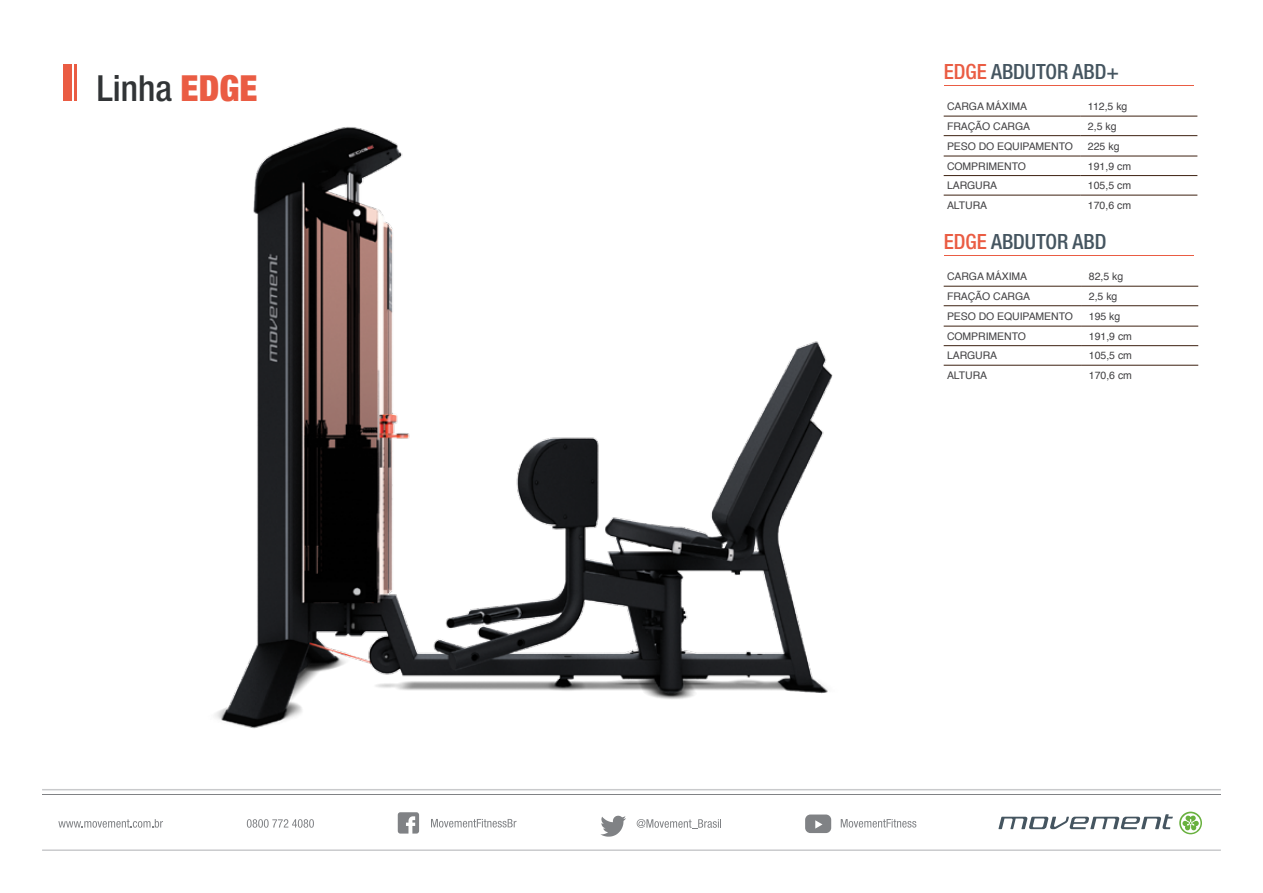
<style>
.page{position:relative;width:1263px;height:893px;background:#fff}
.page>*{position:absolute;margin:0;border:0;box-sizing:border-box;transform-origin:0 0}
.t1{font:500 condensed 36px "Helvetica Neue LT Std";color:#313436}
.t2{font:500 condensed 21px "Helvetica Neue LT Std";color:#455560}
.t3{font:10.5px "Helvetica";letter-spacing:-.005em;color:#414042}
.s1{font-weight:900;color:#ea5c43}
.s2{color:#ea5c43}
</style>
<div class="page">
<svg style="left:398px;top:812px;width:21px;height:22px"></svg>
<svg style="left:431px;top:819px;width:85px;height:8px"></svg>
<svg style="left:600px;top:816px;width:26px;height:21px"></svg>
<svg style="left:637px;top:819px;width:84px;height:10px"></svg>
<svg style="left:58px;top:819px;width:105px;height:9px"></svg>
<svg style="left:247px;top:819px;width:67px;height:9px"></svg>
<svg style="left:841px;top:819px;width:75px;height:9px"></svg>
<svg style="left:805px;top:814px;width:26px;height:19px"></svg>
<svg style="left:998px;top:814px;width:175px;height:15px"></svg>
<svg style="left:1179px;top:812px;width:23px;height:22px"></svg>
<hr style="left:42px;top:794px;width:1179px;height:1px;background:#808285">
<svg style="left:42px;top:789px;width:1179px;height:1px"></svg>
<svg style="left:42px;top:849px;width:1179px;height:2px;background:#d6d6d8"></svg>
<div style="left:64px;top:65px;width:8px;height:36px;background:#ea5c43"></div>
<hr style="left:74px;top:65px;width:3px;height:36px;background:#ea5c43">
<hr style="left:944px;top:116px;width:136px;height:1px;background:#3d2111">
<hr style="left:1080px;top:116px;width:117px;height:1px;background:#3d2111">
<hr style="left:944px;top:135px;width:136px;height:1px;background:#3d2111">
<hr style="left:1080px;top:135px;width:117px;height:1px;background:#3d2111">
<hr style="left:944px;top:156px;width:136px;height:1px;background:#3d2111">
<hr style="left:1080px;top:156px;width:117px;height:1px;background:#3d2111">
<hr style="left:944px;top:175px;width:136px;height:1px;background:#3d2111">
<hr style="left:1080px;top:175px;width:117px;height:1px;background:#3d2111">
<hr style="left:944px;top:195px;width:136px;height:1px;background:#3d2111">
<hr style="left:1080px;top:195px;width:117px;height:1px;background:#3d2111">
<hr style="left:944px;top:85px;width:249px;height:1px;background:#ea5c43">
<hr style="left:944px;top:286px;width:137px;height:1px;background:#3d2111">
<hr style="left:1081px;top:286px;width:117px;height:1px;background:#3d2111">
<hr style="left:944px;top:305px;width:137px;height:1px;background:#3d2111">
<hr style="left:1081px;top:305px;width:117px;height:1px;background:#3d2111">
<hr style="left:944px;top:326px;width:137px;height:1px;background:#3d2111">
<hr style="left:1081px;top:326px;width:117px;height:1px;background:#3d2111">
<hr style="left:944px;top:345px;width:137px;height:1px;background:#3d2111">
<hr style="left:1081px;top:345px;width:117px;height:1px;background:#3d2111">
<hr style="left:944px;top:365px;width:137px;height:1px;background:#3d2111">
<hr style="left:1081px;top:365px;width:117px;height:1px;background:#3d2111">
<hr style="left:944px;top:255px;width:249px;height:1px;background:#ea5c43">
<img style="left:215px;top:127px;width:618px;height:602px">
<h1 class="t1" style="left:97px;top:67px;width:162px">Linha <span class="s1">EDGE</span></h1>
<h2 class="t2" style="left:944px;top:59px;width:177px"><span class="s2">EDGE</span> ABDUTOR ABD+</h2>
<p class="t3" style="left:947px;top:102px;width:82px">CARGA MÁXIMA</p>
<p class="t3" style="left:1088px;top:102px;width:41px">112,5 kg</p>
<p class="t3" style="left:947px;top:122px;width:85px">FRAÇÃO CARGA</p>
<p class="t3" style="left:1088px;top:122px;width:30px">2,5 kg</p>
<p class="t3" style="left:947px;top:142px;width:128px">PESO DO EQUIPAMENTO</p>
<p class="t3" style="left:1088px;top:142px;width:33px">225 kg</p>
<p class="t3" style="left:947px;top:162px;width:80px">COMPRIMENTO</p>
<p class="t3" style="left:1088px;top:162px;width:45px">191,9 cm</p>
<p class="t3" style="left:947px;top:181px;width:52px">LARGURA</p>
<p class="t3" style="left:1088px;top:181px;width:45px">105,5 cm</p>
<p class="t3" style="left:947px;top:201px;width:42px">ALTURA</p>
<p class="t3" style="left:1088px;top:201px;width:45px">170,6 cm</p>
<h2 class="t2" style="left:944px;top:229px;width:164px"><span class="s2">EDGE</span> ABDUTOR ABD</h2>
<p class="t3" style="left:947px;top:272px;width:82px">CARGA MÁXIMA</p>
<p class="t3" style="left:1089px;top:272px;width:36px">82,5 kg</p>
<p class="t3" style="left:947px;top:292px;width:85px">FRAÇÃO CARGA</p>
<p class="t3" style="left:1089px;top:292px;width:30px">2,5 kg</p>
<p class="t3" style="left:947px;top:312px;width:128px">PESO DO EQUIPAMENTO</p>
<p class="t3" style="left:1089px;top:312px;width:33px">195 kg</p>
<p class="t3" style="left:947px;top:332px;width:80px">COMPRIMENTO</p>
<p class="t3" style="left:1089px;top:332px;width:45px">191,9 cm</p>
<p class="t3" style="left:947px;top:351px;width:52px">LARGURA</p>
<p class="t3" style="left:1089px;top:351px;width:45px">105,5 cm</p>
<p class="t3" style="left:947px;top:371px;width:42px">ALTURA</p>
<p class="t3" style="left:1089px;top:371px;width:45px">170,6 cm</p>
</div>
